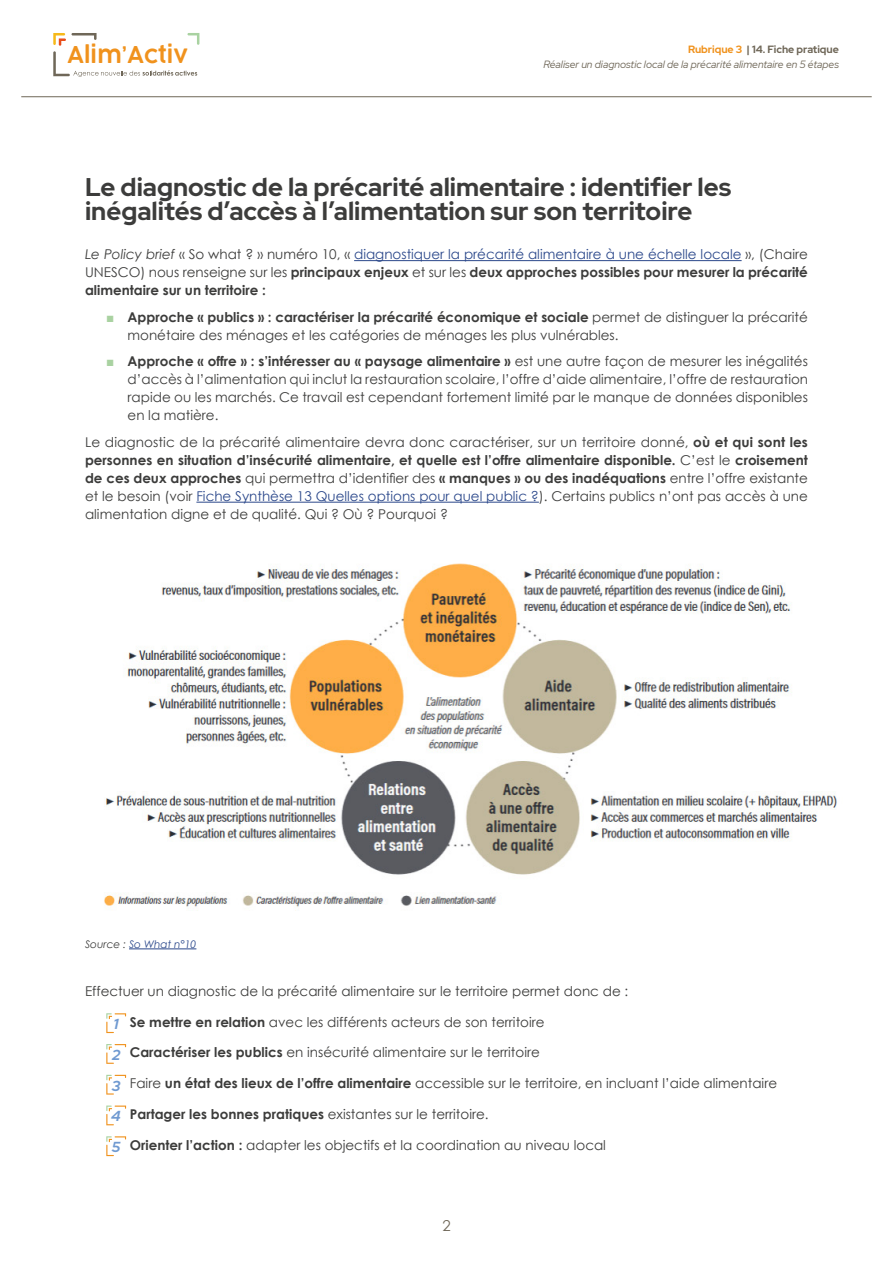
<style>
.page{position:relative;width:893px;height:1263px;background:#fff}
.page>*{position:absolute;margin:0;border:0;box-sizing:border-box;transform-origin:0 0}
.t1{font:700 25.5px/24px "Red Hat Display";color:#3c3c3b}
.t2{font:600 22.65px "COCOGOOSE";color:#f0921d}
.t3{font:15px "Century Gothic";color:#6f6758}
.t4{font:13.5px/18px "Century Gothic";color:#3c3c3b;text-align:justify}
.t5{font:700 13.5px/18px "Century Gothic";color:#3c3c3b;text-align:justify}
.t6{font:italic 10.5px "Red Hat Display";color:#6f6758}
.t7{font:700 10.5px "Red Hat Display";color:#6f6758}
.t8{font:italic 10.5px "Century Gothic";color:#2b488b}
.s1{color:#f0921d}
.s2{font-weight:400;font-style:italic}
.s3{font-weight:400}
.s4{font-weight:400;color:#2b488b}
.s5{font-family:"Arial";color:#a9d2a1}
.s6{font-weight:700}
.s7{color:#2b488b}
.s8{color:#3c3c3b}
.s9{font-family:"Red Hat Display";font-weight:700;font-style:italic;font-size:14.4px;color:#709ad1}
.s10{font-family:"Red Hat Display";font-style:italic;font-size:14.4px;color:#709ad1}
</style>
<div class="page">
<svg style="left:53px;top:33px;width:146px;height:44px"></svg>
<hr style="left:21px;top:96px;width:851px;height:1px;background:#6f6758">
<hr style="left:354px;top:260px;width:388px;height:1px;background:#2b488b">
<hr style="left:196px;top:502px;width:343px;height:1px;background:#2b488b">
<hr style="left:129px;top:948px;width:67px;height:1px;background:#2b488b">
<img style="left:104px;top:563px;width:733px;height:348px">
<svg style="left:106px;top:1013px;width:20px;height:20px"></svg>
<svg style="left:106px;top:1044px;width:20px;height:20px"></svg>
<svg style="left:106px;top:1075px;width:20px;height:19px"></svg>
<svg style="left:106px;top:1105px;width:20px;height:20px"></svg>
<svg style="left:106px;top:1136px;width:20px;height:20px"></svg>
<h2 class="t2" style="left:67px;top:39px;width:122px">Alim’Activ</h2>
<p class="t7" style="left:688px;top:42px;width:152px"><span class="s1">Rubrique 3</span> | 14. Fiche pratique</p>
<p class="t6" style="left:543px;top:57px;width:297px">Réaliser un diagnostic local de la précarité alimentaire en 5 étapes</p>
<h1 class="t1" style="left:85px;top:175px;width:648px">Le diagnostic de la précarité alimentaire : identifier les inégalités d’accès à l’alimentation sur son territoire</h1>
<p class="t5" style="left:85px;top:245px;width:724px"><span class="s2">Le Policy brief</span> <span class="s3">« So what ? » numéro 10, «</span> <span class="s4">diagnostiquer la précarité alimentaire à une échelle locale</span> <span class="s3">», (Chaire UNESCO) nous renseigne sur les</span> principaux enjeux <span class="s3">et sur les</span> deux approches possibles pour mesurer la précarité alimentaire sur un territoire :</p>
<p class="t4" style="left:128px;top:308px;width:682px;text-indent:-21px"><span class="s5">■</span> <span class="s6">Approche « publics » : caractériser la précarité économique et sociale</span> permet de distinguer la précarité monétaire des ménages et les catégories de ménages les plus vulnérables.</p>
<p class="t4" style="left:128px;top:352px;width:682px;text-indent:-21px"><span class="s5">■</span> <span class="s6">Approche « offre » : s’intéresser au « paysage alimentaire »</span> est une autre façon de mesurer les inégalités d’accès à l’alimentation qui inclut la restauration scolaire, l’offre d’aide alimentaire, l’offre de restauration rapide ou les marchés. Ce travail est cependant fortement limité par le manque de données disponibles en la matière.</p>
<p class="t4" style="left:85px;top:433px;width:724px">Le diagnostic de la précarité alimentaire devra donc caractériser, sur un territoire donné, <span class="s6">où et qui sont les personnes en situation d’insécurité alimentaire, et quelle est l’offre alimentaire disponible.</span> C’est le <span class="s6">croisement de ces deux approches</span> qui permettra d’identifier des <span class="s6">« manques » ou des inadéquations</span> entre l’offre existante et le besoin (voir <span class="s7">Fiche Synthèse 13 Quelles options pour quel public ?</span>). Certains publics n’ont pas accès à une alimentation digne et de qualité. Qui ? Où ? Pourquoi ?</p>
<p class="t8" style="left:85px;top:937px;width:113px"><span class="s8">Source :</span> So What n°10</p>
<p class="t4" style="left:85px;top:982px;width:545px">Effectuer un diagnostic de la précarité alimentaire sur le territoire permet donc de :</p>
<p class="t4" style="left:114px;top:1012px;width:433px"><span class="s9">1</span> <span class="s6">Se mettre en relation</span> avec les différents acteurs de son territoire</p>
<p class="t4" style="left:112px;top:1043px;width:429px"><span class="s9">2</span> <span class="s6">Caractériser les publics</span> en insécurité alimentaire sur le territoire</p>
<p class="t4" style="left:112px;top:1074px;width:667px"><span class="s9">3</span> Faire <span class="s6">un état des lieux de l’offre alimentaire</span> accessible sur le territoire, en incluant l’aide alimentaire</p>
<p class="t5" style="left:111px;top:1104px;width:379px"><span class="s10">4</span> Partager les bonnes pratiques <span class="s3">existantes sur le territoire.</span></p>
<p class="t4" style="left:112px;top:1136px;width:496px"><span class="s9">5</span> <span class="s6">Orienter l’action :</span> adapter les objectifs et la coordination au niveau local</p>
<p class="t3" style="left:442px;top:1215px;width:10px">2</p>
</div>
